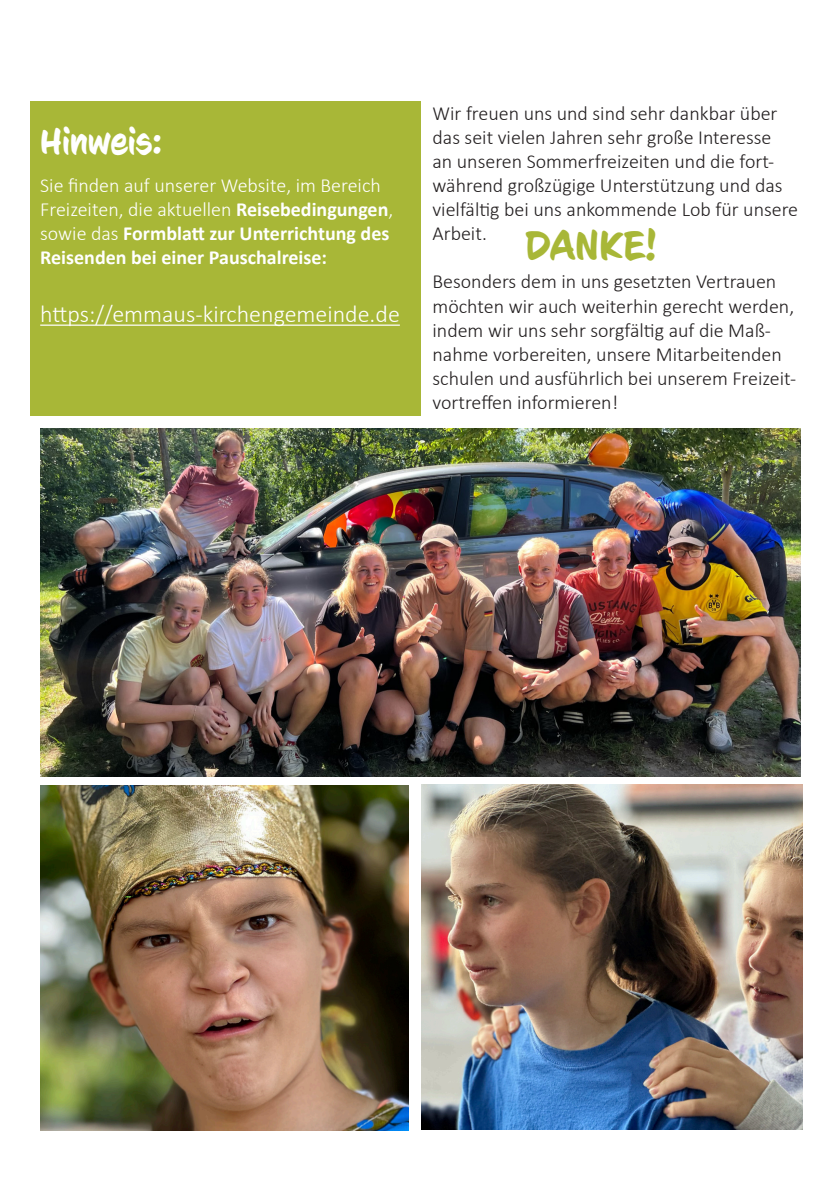
<style>
.page{position:relative;width:840px;height:1191px;background:#fff}
.page>*{position:absolute;margin:0;border:0;box-sizing:border-box;transform-origin:0 0}
.t1{font:42px "CC Sign Language";color:#a8b737}
.t2{font:36px "CC Sign Language";color:#fff}
.t3{font:300 24px "Calibri";color:#fff}
.t4{font:300 20px/24px "Calibri";color:#231f20}
.t5{font:700 20px/24px "Calibri";color:#fff}
.s1{font-weight:300}
</style>
<div class="page">
<div style="left:30px;top:101px;width:390px;height:315px;background:#a8b737"></div>
<hr style="left:40px;top:324px;width:359px;height:2px;background:#fff">
<img style="left:40px;top:429px;width:760px;height:347px">
<img style="left:40px;top:785px;width:368px;height:345px">
<img style="left:421px;top:784px;width:380px;height:345px">
<p class="t2" style="left:40px;top:121px;width:124px">Hinweis:</p>
<p class="t5" style="left:40px;top:173px;width:354px"><span class="s1">Sie finden auf unserer Website, im Bereich Freizeiten, die aktuellen</span> Reisebedingungen<span class="s1">, sowie das</span> Formblatt zur Unterrichtung des Reisenden bei einer Pauschalreise:</p>
<p class="t3" style="left:40px;top:299px;width:361px">https://emmaus-kirchengemeinde.de</p>
<p class="t4" style="left:432px;top:102px;width:346px">Wir freuen uns und sind sehr dankbar über das seit vielen Jahren sehr große Interesse</p>
<p class="t4" style="left:432px;top:150px;width:367px">an unseren Sommerfreizeiten und die fort&shy;während großzügige Unterstützung und das vielfältig bei uns ankommende Lob für unsere Arbeit.</p>
<p class="t4" style="left:432px;top:270px;width:365px">Besonders dem in uns gesetzten Vertrauen möchten wir auch weiterhin gerecht werden, indem wir uns sehr sorgfältig auf die Maß&shy;nahme vorbereiten, unsere Mitarbeitenden schulen und ausführlich bei unserem Freizeit&shy;vortreffen informieren!</p>
<p class="t1" style="left:524px;top:223px;width:134px">DANKE!</p>
</div>
